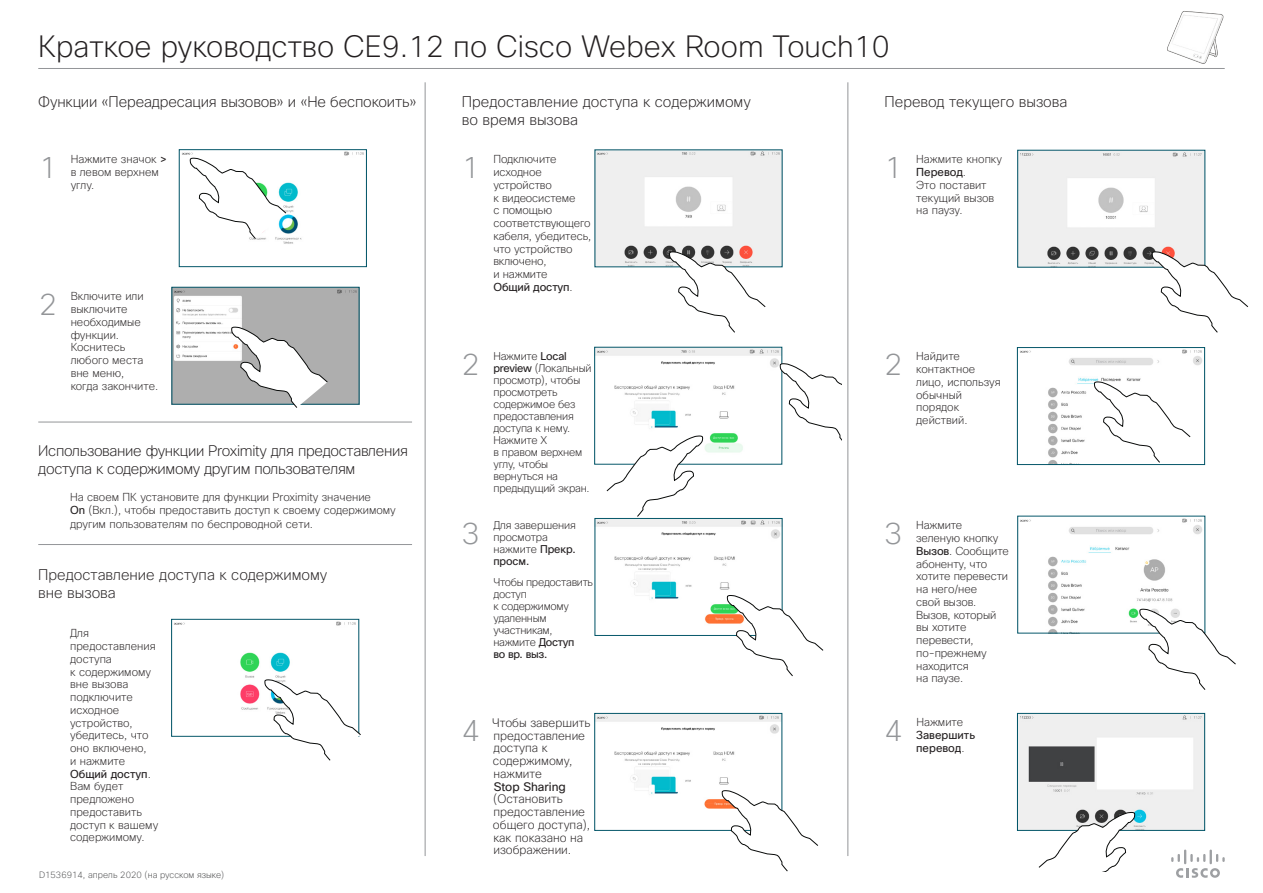
<style>
.page{position:relative;width:1263px;height:893px;background:#fff}
.page>*{position:absolute;margin:0;border:0;box-sizing:border-box;transform-origin:0 0}
.Subhead1{font:200 30px "Cisco Sans";color:#231f20}
.t1{font:200 30px "Cisco Sans";color:#939598}
.Subhead1-2{font:200 15px/18px "Cisco Sans";letter-spacing:-.01em;color:#231f20}
.CartoonAnnotation{font:200 12px/12.8px "Cisco Sans";color:#231f20}
.CartoonAnnotation-2{font:200 11.25px/12.8px "Cisco Sans";color:#231f20}
.CartoonAnnotation-3{font:11.25px/12.8px "Cisco Sans";color:#231f20}
.CartoonAnnotation-4{font:200 10.95px/12px "Cisco Sans";letter-spacing:-.02em;color:#231f20}
.t2{font:200 9px "Cisco Sans";color:#4b4c4d}
.s1{font-weight:400}
.s2{font-weight:200}
</style>
<div class="page">
<img style="left:597px;top:349px;width:183px;height:104px">
<svg style="left:606px;top:435px;width:97px;height:82px"></svg>
<img style="left:182px;top:152px;width:182px;height:92px">
<div style="left:179px;top:150px;width:187px;height:117px;border:1px solid #005467"></div>
<img style="left:174px;top:621px;width:182px;height:89px">
<div style="left:172px;top:619px;width:187px;height:117px;border:1px solid #005467"></div>
<svg style="left:190px;top:157px;width:96px;height:82px"></svg>
<img style="left:174px;top:289px;width:183px;height:113px">
<div style="left:172px;top:287px;width:187px;height:117px;border:1px solid #005467"></div>
<svg style="left:231px;top:326px;width:97px;height:82px"></svg>
<svg style="left:264px;top:679px;width:97px;height:82px"></svg>
<img style="left:597px;top:715px;width:183px;height:94px">
<div style="left:595px;top:713px;width:187px;height:117px;border:1px solid #005467"></div>
<img style="left:597px;top:152px;width:183px;height:113px">
<svg style="left:669px;top:251px;width:97px;height:82px"></svg>
<svg style="left:722px;top:790px;width:96px;height:81px"></svg>
<img style="left:1019px;top:715px;width:184px;height:113px">
<div style="left:1017px;top:713px;width:188px;height:117px;border:1px solid #005467"></div>
<img style="left:1020px;top:152px;width:183px;height:113px">
<svg style="left:1152px;top:251px;width:96px;height:82px"></svg>
<img style="left:1020px;top:518px;width:182px;height:113px">
<svg style="left:1139px;top:608px;width:97px;height:82px"></svg>
<svg style="left:1038px;top:812px;width:97px;height:60px"></svg>
<img style="left:1020px;top:349px;width:182px;height:114px">
<div style="left:1017px;top:347px;width:188px;height:118px;border:1px solid #005467"></div>
<svg style="left:1094px;top:381px;width:96px;height:82px"></svg>
<hr style="left:425px;top:82px;width:1px;height:774px;background:#939598">
<svg style="left:1171px;top:849px;width:54px;height:29px"></svg>
<hr style="left:38px;top:68px;width:1187px;height:1px;background:#939598">
<hr style="left:38px;top:422px;width:374px;height:1px;background:#939598">
<hr style="left:38px;top:544px;width:374px;height:1px;background:#939598">
<div style="left:673px;top:512px;width:86px;height:15px;background:#fff"></div>
<img style="left:597px;top:520px;width:183px;height:104px">
<div style="left:595px;top:518px;width:187px;height:117px;border:1px solid #005467"></div>
<img style="left:1167px;top:11px;width:57px;height:53px">
<svg style="left:780px;top:363px;width:62px;height:81px"></svg>
<hr style="left:847px;top:82px;width:1px;height:774px;background:#939598">
<svg style="left:727px;top:595px;width:96px;height:81px"></svg>
<h1 class="Subhead1" style="left:38px;top:27px;width:853px">Краткое руководство CE9.12 по Cisco Webex Room Touch10</h1>
<h1 class="Subhead1-2" style="left:38px;top:93px;width:380px">Функции «Переадресация вызовов» и «Не беспокоить»</h1>
<h1 class="Subhead1-2" style="left:884px;top:93px;width:184px">Перевод текущего вызова</h1>
<h1 class="Subhead1-2" style="left:462px;top:93px;width:291px">Предоставление доступа к содержимому во время вызова</h1>
<p class="t1" style="left:39px;top:149px;width:20px">1</p>
<p class="CartoonAnnotation-2" style="left:71px;top:153px;width:98px">Нажмите значок <span class="s1">&gt; </span>в левом верхнем углу.</p>
<p class="t1" style="left:39px;top:286px;width:20px">2</p>
<p class="CartoonAnnotation-2" style="left:71px;top:290px;width:89px">Включите или выключите необходимые функции.<br>Коснитесь любого места вне меню,<br>когда закончите.</p>
<h1 class="Subhead1-2" style="left:38px;top:441px;width:371px">Использование функции Proximity для предоставления доступа к содержимому другим пользователям</h1>
<p class="CartoonAnnotation-2" style="left:70px;top:490px;width:327px;line-height:13.5px">На своем ПК установите для функции Proximity значение<br><span class="s1">On</span> (Вкл.), чтобы предоставить доступ к своему содержимому другим пользователям по беспроводной сети.</p>
<h1 class="Subhead1-2" style="left:38px;top:566px;width:291px">Предоставление доступа к содержимому вне вызова</h1>
<p class="CartoonAnnotation-2" style="left:70px;top:627px;width:90px">Для предоставления доступа<br>к содержимому вне вызова подключите исходное устройство, убедитесь, что оно включено,<br>и нажмите<br><span class="s1">Общий доступ</span>.<br>Вам будет предложено предоставить доступ к вашему содержимому.</p>
<p class="t2" style="left:39px;top:869px;width:187px">D1536914, апрель 2020 (на русском языке)</p>
<p class="t1" style="left:462px;top:149px;width:19px">1</p>
<p class="CartoonAnnotation-2" style="left:493px;top:153px;width:99px">Подключите исходное устройство<br>к видеосистеме<br>с помощью соответствующего кабеля, убедитесь, что устройство включено,<br>и нажмите<br><span class="s1">Общий доступ</span>.</p>
<p class="t1" style="left:884px;top:149px;width:19px">1</p>
<p class="CartoonAnnotation-2" style="left:916px;top:153px;width:87px">Нажмите кнопку<br><span class="s1">Перевод</span>.<br>Это поставит текущий вызов на паузу.</p>
<p class="t1" style="left:462px;top:346px;width:19px">2</p>
<p class="CartoonAnnotation-4" style="left:493px;top:350px;width:100px">Нажмите <span class="s1">Local preview</span> (Локальный просмотр), чтобы просмотреть содержимое без предоставления доступа к нему.<br>Нажмите X<br>в правом верхнем углу, чтобы вернуться на предыдущий экран.</p>
<p class="t1" style="left:884px;top:346px;width:19px">2</p>
<p class="CartoonAnnotation-2" style="left:916px;top:350px;width:86px">Найдите контактное лицо, используя обычный порядок действий.</p>
<p class="t1" style="left:462px;top:514px;width:19px">3</p>
<p class="CartoonAnnotation-4" style="left:493px;top:519px;width:84px">Для завершения просмотра нажмите <span class="s1">Прекр. просм.</span></p>
<p class="CartoonAnnotation-4" style="left:493px;top:576px;width:101px">Чтобы предоставить доступ<br>к содержимому удаленным участникам, нажмите <span class="s1">Доступ<br>во вр. выз.</span></p>
<p class="t1" style="left:884px;top:514px;width:19px">3</p>
<p class="CartoonAnnotation-2" style="left:916px;top:519px;width:94px">Нажмите зеленую кнопку<br><span class="s1">Bызов</span>. Сообщите абоненту, что хотите перевести на него/нее<br>свой вызов.<br>Вызов, который вы хотите перевести, по-прежнему находится<br>на паузе.</p>
<p class="t1" style="left:462px;top:711px;width:19px">4</p>
<p class="CartoonAnnotation-3" style="left:916px;top:716px;width:61px"><span class="s2">Нажмите<br></span>Завершить перевод<span class="s2">.</span></p>
<p class="CartoonAnnotation" style="left:492px;top:716px;width:100px">Чтобы завершить предоставление доступа к содержимому, нажмите<br><span class="s1">Stop Sharing </span>(Остановить предоставление общего доступа), как показано на изображении.</p>
<p class="t1" style="left:884px;top:711px;width:19px">4</p>
</div>
